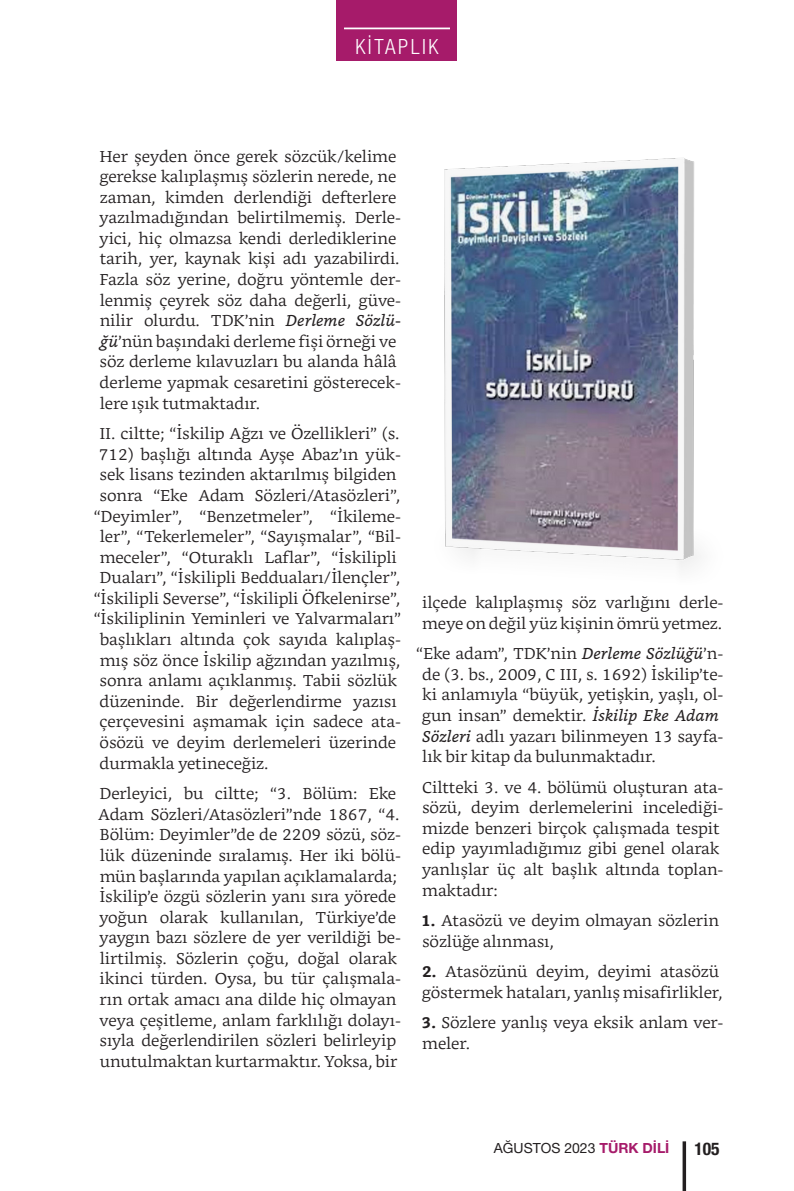
<style>
.page{position:relative;width:794px;height:1191px;background:#fff}
.page>*{position:absolute;margin:0;border:0;box-sizing:border-box;transform-origin:0 0}
.t1{font:300 condensed 21px "Helvetica Neue LT Pro";letter-spacing:.12em;color:#fff}
.t2{font:700 condensed 17.5px "Helvetica Neue LT Pro";color:#231f20}
.t3{font:300 15.75px/20.7px "Bookerly";color:#231f20}
.t4{font:14px "Helvetica Neue LT Pro";color:#231f20}
.s1{font-weight:400;font-style:italic}
.s2{font-weight:700}
.s3{font-weight:700;color:#a61b6a}
</style>
<div class="page">
<div style="left:337px;top:0;width:120px;height:61px;background:#a61b6a"></div>
<hr style="left:344px;top:28px;width:106px;height:1px;background:#fff">
<svg style="left:682px;top:1141px;width:4px;height:50px"></svg>
<img style="left:444px;top:158px;width:255px;height:410px">
<h1 class="t1" style="left:355px;top:34px;width:85px">KİTAPLIK</h1>
<p class="t3" style="left:99px;top:146px;width:303px">Her şeyden önce gerek sözcük/kelime gerekse kalıplaşmış sözlerin nerede, ne zaman, kimden derlendiği defterlere yazılmadığından belirtilmemiş. Derle&shy;yici, hiç olmazsa kendi derlediklerine tarih, yer, kaynak kişi adı yazabilirdi.<br>Fazla söz yerine, doğru yöntemle der&shy;lenmiş çeyrek söz daha değerli, güve&shy;nilir olurdu. TDK’nin <span class="s1">Derleme Sözlü&shy;ğü</span>’nün başındaki derleme fişi örneği ve söz derleme kılavuzları bu alanda hâlâ derleme yapmak cesaretini gösterecek&shy;lere ışık tutmaktadır.</p>
<p class="t3" style="left:99px;top:423px;width:302px">II. ciltte; “İskilip Ağzı ve Özellikleri” (s.</p>
<p class="t3" style="left:98px;top:444px;width:304px">712) başlığı altında Ayşe Abaz’ın yük-</p>
<p class="t3" style="left:100px;top:464px;width:298px">sek lisans tezinden aktarılmış bilgiden</p>
<p class="t3" style="left:100px;top:485px;width:302px">sonra “Eke Adam Sözleri/Atasözleri”,</p>
<p class="t3" style="left:94px;top:506px;width:309px">“Deyimler”, “Benzetmeler”, “İkileme-</p>
<p class="t3" style="left:100px;top:526px;width:303px">ler”, “Tekerlemeler”, “Sayışmalar”, “Bil-</p>
<p class="t3" style="left:100px;top:547px;width:298px">meceler”, “Oturaklı Laflar”, “İskilipli</p>
<p class="t3" style="left:100px;top:567px;width:302px">Duaları”, “İskilipli Bedduaları/İlençler”,</p>
<p class="t3" style="left:94px;top:588px;width:308px">“İskilipli Severse”, “İskilipli Öfkelenirse”,</p>
<p class="t3" style="left:94px;top:608px;width:309px">“İskiliplinin Yeminleri ve Yalvarmaları”</p>
<p class="t3" style="left:100px;top:629px;width:302px">başlıkları altında çok sayıda kalıplaş-</p>
<p class="t3" style="left:100px;top:650px;width:302px">mış söz önce İskilip ağzından yazılmış,</p>
<p class="t3" style="left:100px;top:670px;width:299px">sonra anlamı açıklanmış. Tabii sözlük</p>
<p class="t3" style="left:100px;top:691px;width:298px">düzeninde. Bir değerlendirme yazısı</p>
<p class="t3" style="left:100px;top:711px;width:303px">çerçevesini aşmamak için sadece ata-</p>
<p class="t3" style="left:100px;top:732px;width:298px">ösözü ve deyim derlemeleri üzerinde</p>
<p class="t3" style="left:100px;top:753px;width:170px">durmakla yetineceğiz.</p>
<p class="t3" style="left:98px;top:783px;width:304px">Derleyici, bu ciltte; “3. Bölüm: Eke Adam Sözleri/Atasözleri”nde 1867, “4.<br>Bölüm: Deyimler”de de 2209 sözü, söz&shy;lük düzeninde sıralamış. Her iki bölü&shy;mün başlarında yapılan açıklamalarda; İskilip’e özgü sözlerin yanı sıra yörede yoğun olarak kullanılan, Türkiye’de yaygın bazı sözlere de yer verildiği be&shy;lirtilmiş. Sözlerin çoğu, doğal olarak ikinci türden. Oysa, bu tür çalışmala&shy;rın ortak amacı ana dilde hiç olmayan veya çeşitleme, anlam farklılığı dolayı&shy;sıyla değerlendirilen sözleri belirleyip unutulmaktan kurtarmaktır. Yoksa, bir</p>
<p class="t3" style="left:422px;top:592px;width:303px">ilçede kalıplaşmış söz varlığını derle&shy;meye on değil yüz kişinin ömrü yetmez.</p>
<p class="t3" style="left:422px;top:643px;width:303px;text-indent:-6px">“Eke adam”, TDK’nin <span class="s1">Derleme Sözlüğü</span>’n&shy;de (3. bs., 2009, C III, s. 1692) İskilip’te&shy;ki anlamıyla “büyük, yetişkin, yaşlı, ol&shy;gun insan” demektir. <span class="s1">İskilip Eke Adam Sözleri</span> adlı yazarı bilinmeyen 13 sayfa&shy;lık bir kitap da bulunmaktadır.</p>
<p class="t3" style="left:422px;top:777px;width:303px">Ciltteki 3. ve 4. bölümü oluşturan ata&shy;sözü, deyim derlemelerini incelediği&shy;mizde benzeri birçok çalışmada tespit edip yayımladığımız gibi genel olarak yanlışlar üç alt başlık altında toplan&shy;maktadır:</p>
<p class="t3" style="left:421px;top:910px;width:299px"><span class="s2">1.</span> Atasözü ve deyim olmayan sözlerin sözlüğe alınması,</p>
<p class="t3" style="left:422px;top:961px;width:302px"><span class="s2">2.</span> Atasözünü deyim, deyimi atasözü göstermek hataları, yanlış misafirlikler,</p>
<p class="t3" style="left:421px;top:1012px;width:303px"><span class="s2">3.</span> Sözlere yanlış veya eksik anlam ver&shy;meler.</p>
<p class="t4" style="left:494px;top:1139px;width:177px">AĞUSTOS 2023 <span class="s3">TÜRK DİLİ</span></p>
<p class="t2" style="left:694px;top:1138px;width:27px">105</p>
</div>
